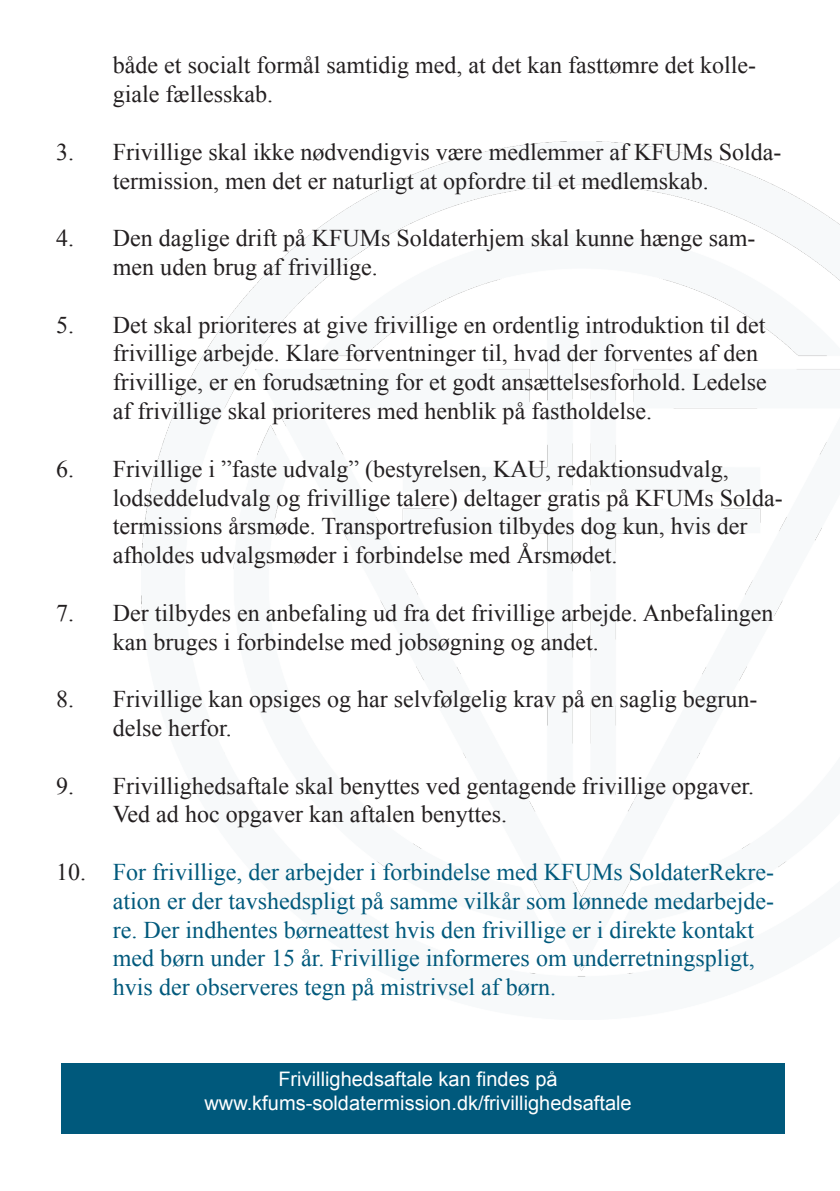
<style>
.page{position:relative;width:840px;height:1191px;background:#fff}
.page>*{position:absolute;margin:0;border:0;box-sizing:border-box;transform-origin:0 0}
.t1{font:24px/28.8px "Times New Roman";color:#231f20}
.t2{font:24px/28.8px "Times New Roman";color:#00597c}
.t3{font:20px/24px "Arial";color:#fff;text-align:center}
.s1{color:#231f20}
</style>
<div class="page">
<img style="left:142px;top:142px;width:697px;height:835px">
<div style="left:61px;top:1063px;width:723px;height:70px;background:#00597c"></div>
<p class="t1" style="left:113px;top:50px;width:644px">både et socialt formål samtidig med, at det kan fasttømre det kolle&shy;giale fællesskab.</p>
<p class="t1" style="left:113px;top:137px;width:669px;text-indent:-57px">3. Frivillige skal ikke nødvendigvis være medlemmer af KFUMs Solda&shy;termission, men det er naturligt at opfordre til et medlemskab.</p>
<p class="t1" style="left:113px;top:223px;width:643px;text-indent:-57px">4. Den daglige drift på KFUMs Soldaterhjem skal kunne hænge sam&shy;men uden brug af frivillige.</p>
<p class="t1" style="left:113px;top:309px;width:655px;text-indent:-57px">5. Det skal prioriteres at give frivillige en ordentlig introduktion til det frivillige arbejde. Klare forventninger til, hvad der forventes af den frivillige, er en forudsætning for et godt ansættelsesforhold. Ledelse af frivillige skal prioriteres med henblik på fastholdelse.</p>
<p class="t1" style="left:113px;top:453px;width:670px;text-indent:-57px">6. Frivillige i ”faste udvalg” (bestyrelsen, KAU, redaktionsudvalg, lodseddeludvalg og frivillige talere) deltager gratis på KFUMs Solda&shy;termissions årsmøde. Transportrefusion tilbydes dog kun, hvis der afholdes udvalgsmøder i forbindelse med Årsmødet.</p>
<p class="t1" style="left:113px;top:597px;width:661px;text-indent:-57px">7. Der tilbydes en anbefaling ud fra det frivillige arbejde. Anbefalingen kan bruges i forbindelse med jobsøgning og andet.</p>
<p class="t1" style="left:113px;top:684px;width:645px;text-indent:-57px">8. Frivillige kan opsiges og har selvfølgelig krav på en saglig begrun&shy;delse herfor.</p>
<p class="t1" style="left:113px;top:770px;width:642px;text-indent:-57px">9. Frivillighedsaftale skal benyttes ved gentagende frivillige opgaver.<br>Ved ad hoc opgaver kan aftalen benyttes.</p>
<p class="t2" style="left:113px;top:857px;width:662px;text-indent:-57px"><span class="s1">10.</span> For frivillige, der arbejder i forbindelse med KFUMs SoldaterRekre&shy;ation er der tavshedspligt på samme vilkår som lønnede medarbejde&shy;re. Der indhentes børneattest hvis den frivillige er i direkte kontakt med børn under 15 år. Frivillige informeres om underretningspligt, hvis der observeres tegn på mistrivsel af børn.</p>
<p class="t3" style="left:204px;top:1067px;width:428px">Frivillighedsaftale kan findes på www.kfums-soldatermission.dk/frivillighedsaftale</p>
</div>
